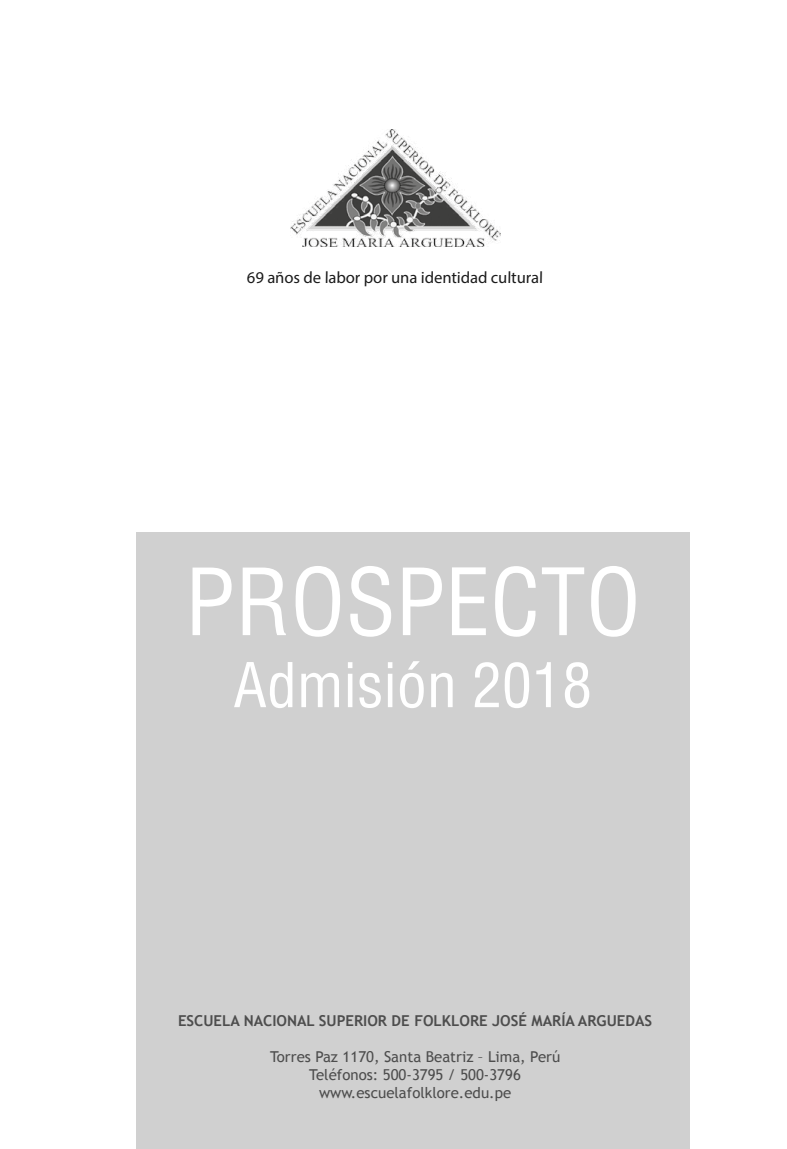
<style>
.page{position:relative;width:787px;height:1149px;background:#fff}
.page>*{position:absolute;margin:0;border:0;box-sizing:border-box;transform-origin:0 0}
.t1{font:90px "Switzerland Condensed";color:#fff}
.t2{font:60px "Switzerland Condensed";color:#fff}
.t3{font:16.5px "Myriad Pro";color:#1a1a1a}
.t4{font:15px/18px "Trebuchet MS";color:#4d4d4d;text-align:center}
.t5{font:700 15px "Trebuchet MS";color:#4d4d4d}
</style>
<div class="page">
<div style="left:136px;top:532px;width:553px;height:616px;background:#d0d0d0"></div>
<img style="left:290px;top:130px;width:210px;height:117px">
<p class="t3" style="left:247px;top:267px;width:298px">69 años de labor por una identidad cultural</p>
<h1 class="t1" style="left:185px;top:545px;width:457px">PROSPECTO</h1>
<h2 class="t2" style="left:233px;top:647px;width:360px">Admisión 2018</h2>
<p class="t5" style="left:178px;top:1010px;width:475px">ESCUELA NACIONAL SUPERIOR DE FOLKLORE JOSÉ MARÍA ARGUEDAS</p>
<p class="t4" style="left:270px;top:1047px;width:291px">Torres Paz 1170, Santa Beatriz – Lima, Perú<br>Teléfonos: 500-3795 / 500-3796 www.escuelafolklore.edu.pe</p>
</div>
